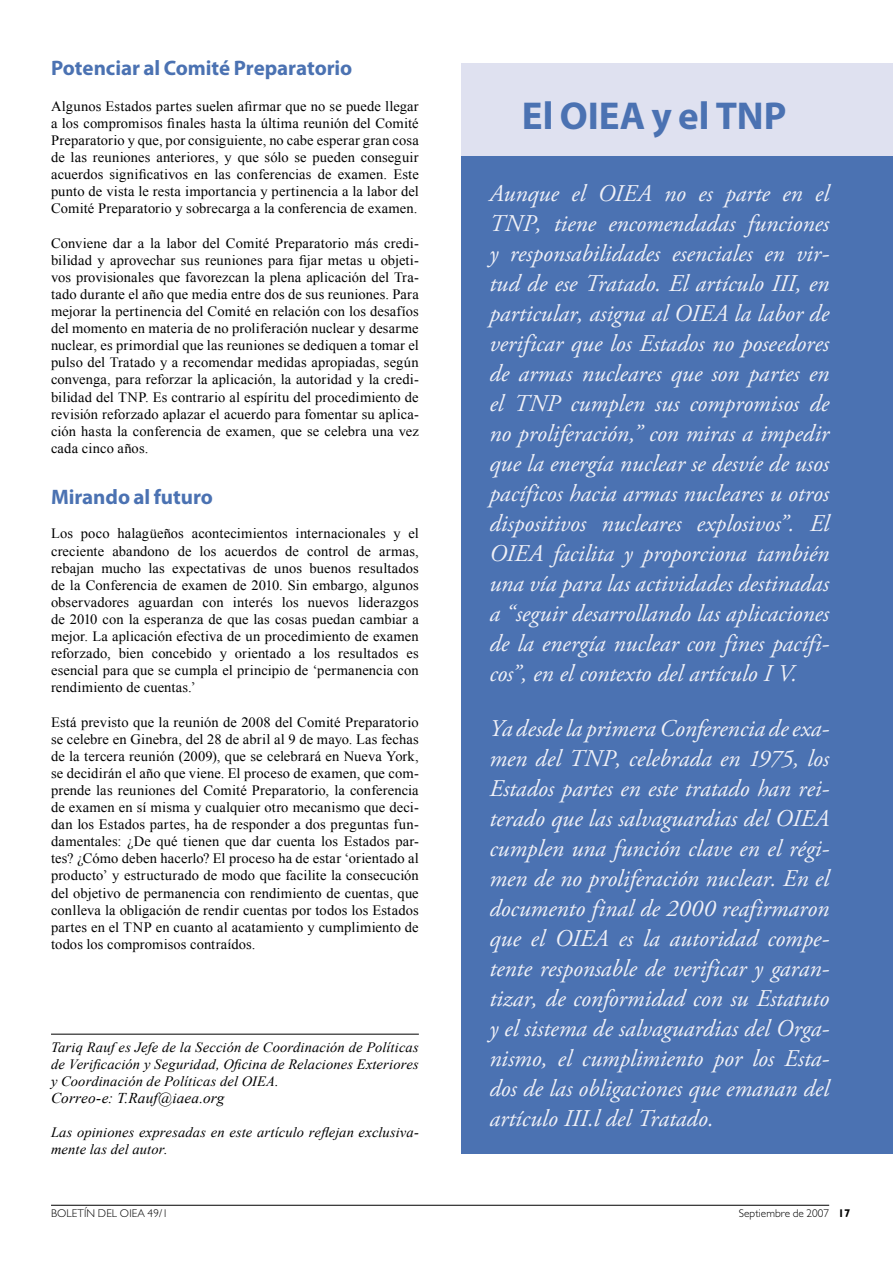
<style>
.page{position:relative;width:893px;height:1263px;background:#fff}
.page>*{position:absolute;margin:0;border:0;box-sizing:border-box;transform-origin:0 0}
.t1{font:700 39px "Myriad Pro";color:#4b72b2}
.t2{font:italic 24px/30px "Adobe Garamond Pro";color:#eff0f7;text-align:justify}
.t3{font:700 21px "Myriad Pro";letter-spacing:-.005em;color:#4b72b2}
.t4{font:italic 15px "Times New Roman";letter-spacing:.005em;color:#000}
.t5{font:14.25px/17.1px "Times New Roman";letter-spacing:.005em;color:#000;text-align:justify}
.t6{font:italic 14.25px/17.1px "Times New Roman";letter-spacing:.005em;color:#000;text-align:justify}
.t7{font:300 11.25px "Gill Sans";letter-spacing:.005em;color:#000}
.s1{font-weight:700}
</style>
<div class="page">
<hr style="left:51px;top:1205px;width:778px;height:1px;background:#000">
<hr style="left:51px;top:1034px;width:368px;height:1px;background:#000">
<div style="left:461px;top:155px;width:432px;height:999px;background:#4b72b2"></div>
<div style="left:461px;top:64px;width:432px;height:92px;background:#dfe1f0"></div>
<h3 class="t3" style="left:51px;top:56px;width:303px">Potenciar al Comité Preparatorio</h3>
<p class="t5" style="left:51px;top:97px;width:369px">Algunos Estados partes suelen afirmar que no se puede llegar a los compromisos finales hasta la última reunión del Comité Preparatorio y que, por consiguiente, no cabe esperar gran cosa de las reuniones anteriores, y que sólo se pueden conseguir acuerdos significativos en las conferencias de examen. Este punto de vista le resta importancia y pertinencia a la labor del Comité Preparatorio y sobrecarga a la conferencia de examen.</p>
<p class="t5" style="left:51px;top:234px;width:369px">Conviene dar a la labor del Comité Preparatorio más credi&shy;bilidad y aprovechar sus reuniones para fijar metas u objeti&shy;vos provisionales que favorezcan la plena aplicación del Tra&shy;tado durante el año que media entre dos de sus reuniones. Para mejorar la pertinencia del Comité en relación con los desafíos del momento en materia de no proliferación nuclear y desarme nuclear, es primordial que las reuniones se dediquen a tomar el pulso del Tratado y a recomendar medidas apropiadas, según convenga, para reforzar la aplicación, la autoridad y la credi&shy;bilidad del TNP. Es contrario al espíritu del procedimiento de revisión reforzado aplazar el acuerdo para fomentar su aplica&shy;ción hasta la conferencia de examen, que se celebra una vez cada cinco años.</p>
<h3 class="t3" style="left:51px;top:485px;width:164px">Mirando al futuro</h3>
<p class="t5" style="left:51px;top:525px;width:369px">Los poco halagüeños acontecimientos internacionales y el creciente abandono de los acuerdos de control de armas, rebajan mucho las expectativas de unos buenos resultados de la Conferencia de examen de 2010. Sin embargo, algunos observadores aguardan con interés los nuevos liderazgos de 2010 con la esperanza de que las cosas puedan cambiar a mejor. La aplicación efectiva de un procedimiento de examen reforzado, bien concebido y orientado a los resultados es esencial para que se cumpla el principio de ‘permanencia con rendimiento de cuentas.’</p>
<p class="t5" style="left:51px;top:713px;width:369px">Está previsto que la reunión de 2008 del Comité Preparatorio se celebre en Ginebra, del 28 de abril al 9 de mayo. Las fechas de la tercera reunión (2009), que se celebrará en Nueva York, se decidirán el año que viene. El proceso de examen, que com&shy;prende las reuniones del Comité Preparatorio, la conferencia de examen en sí misma y cualquier otro mecanismo que deci&shy;dan los Estados partes, ha de responder a dos preguntas fun&shy;damentales: ¿De qué tienen que dar cuenta los Estados par&shy;tes? ¿Cómo deben hacerlo? El proceso ha de estar ‘orientado al producto’ y estructurado de modo que facilite la consecución del objetivo de permanencia con rendimiento de cuentas, que conlleva la obligación de rendir cuentas por todos los Estados partes en el TNP en cuanto al acatamiento y cumplimiento de todos los compromisos contraídos.</p>
<p class="t6" style="left:51px;top:1038px;width:369px">Tariq Rauf es Jefe de la Sección de Coordinación de Políticas de Verificación y Seguridad, Oficina de Relaciones Exteriores y Coordinación de Políticas del OIEA.</p>
<p class="t4" style="left:51px;top:1087px;width:175px">Correo-e: T.Rauf@iaea.org</p>
<p class="t6" style="left:51px;top:1123px;width:369px">Las opiniones expresadas en este artículo reflejan exclusiva&shy;mente las del autor.</p>
<h1 class="t1" style="left:522px;top:94px;width:266px">El OIEA y el TNP</h1>
<p class="t2" style="left:489px;top:179px;width:341px">Aunque el OIEA no es parte en el TNP, tiene encomendadas funciones y responsabilidades esenciales en vir&shy;tud de ese Tratado. El artículo III, en particular, asigna al OIEA la labor de verificar que los Estados no poseedores de armas nucleares que son partes en el TNP cumplen sus compromisos de no proliferación,” con miras a impedir que la energía nuclear se desvíe de usos pacíficos hacia armas nucleares u otros dispositivos nucleares explosivos”. El OIEA facilita y proporciona también una vía para las actividades destinadas a “seguir desarrollando las aplicaciones de la energía nuclear con fines pacífi&shy;cos”, en el contexto del artículo I V.</p>
<p class="t2" style="left:489px;top:714px;width:341px">Ya desde la primera Conferencia de exa&shy;men del TNP, celebrada en 1975, los Estados partes en este tratado han rei&shy;terado que las salvaguardias del OIEA cumplen una función clave en el régi&shy;men de no proliferación nuclear. En el documento final de 2000 reafirmaron que el OIEA es la autoridad compe&shy;tente responsable de verificar y garan&shy;tizar, de conformidad con su Estatuto y el sistema de salvaguardias del Orga&shy;nismo, el cumplimiento por los Esta&shy;dos de las obligaciones que emanan del artículo III.l del Tratado.</p>
<p class="t7" style="left:51px;top:1207px;width:118px">BOLETÍN DEL OIEA 49/1</p>
<p class="t7" style="left:739px;top:1207px;width:113px">Septiembre de 2007 <span class="s1">17</span></p>
</div>
